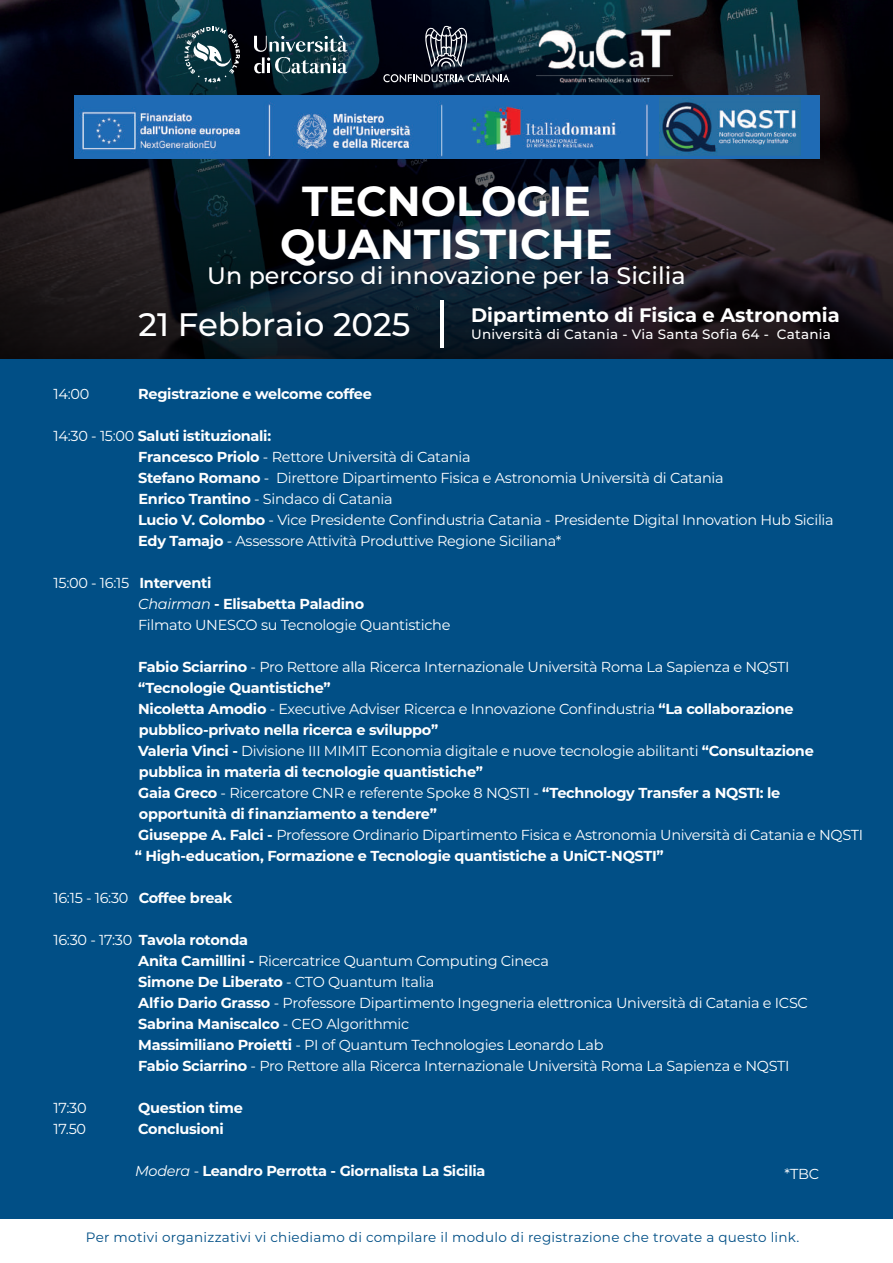
<style>
.page{position:relative;width:893px;height:1263px;background:#014f86}
.page>*{position:absolute;margin:0;border:0;box-sizing:border-box;transform-origin:0 0}
.t1{font:700 42px/42.9px "Montserrat";color:#fff;text-align:center}
.t2{font:500 32.4px "Montserrat";color:#fff}
.t3{font:500 23.85px "Montserrat";color:#fff}
.t4{font:700 19.5px "Montserrat";color:#fff}
.t5{font:14.4px/21px "Montserrat";letter-spacing:-.02em;color:#fff}
.t6{font:700 14.4px/21px "Montserrat";letter-spacing:-.02em;color:#fff}
.t7{font:13.5px "Montserrat";letter-spacing:.02em;color:#014f86}
.t8{font:500 13.5px "Montserrat";letter-spacing:.02em;color:#fff}
.s1{font-weight:700}
.s2{font-style:italic}
.s3{font-weight:400}
.s4{font-weight:400;font-style:italic}
</style>
<div class="page">
<svg style="left:0;top:0;width:893px;height:359px;background:#121821"></svg>
<svg style="left:424px;top:26px;width:44px;height:41px;background:#4c505c"></svg>
<svg style="left:383px;top:74px;width:127px;height:8px"></svg>
<hr style="left:440px;top:300px;width:4px;height:47px;background:#fff">
<svg style="left:253px;top:35px;width:94px;height:40px;background:#435f67"></svg>
<svg style="left:184px;top:26px;width:56px;height:58px;background:#345159"></svg>
<img style="left:74px;top:96px;width:746px;height:63px">
<img style="left:659px;top:97px;width:141px;height:59px">
<img style="left:537px;top:29px;width:136px;height:53px">
<div style="left:0;top:1219px;width:893px;height:44px;background:#fff"></div>
<h1 class="t1" style="left:280px;top:178px;width:334px">TECNOLOGIE<br>QUANTISTICHE</h1>
<h3 class="t3" style="left:207px;top:259px;width:480px">Un percorso di innovazione per la Sicilia</h3>
<h2 class="t2" style="left:139px;top:302px;width:273px">21 Febbraio 2025</h2>
<h3 class="t4" style="left:471px;top:301px;width:370px">Dipartimento di Fisica e Astronomia</h3>
<p class="t8" style="left:471px;top:324px;width:361px">Università di Catania - Via Santa Sofia 64 - Catania</p>
<p class="t5" style="left:54px;top:382px;width:37px">14:00</p>
<p class="t6" style="left:138px;top:382px;width:235px">Registrazione e welcome coffee</p>
<p class="t5" style="left:138px;top:424px;width:697px;text-indent:-85px">14:30 - 15:00 <span class="s1">Saluti istituzionali:<br>Francesco Priolo</span> - Rettore Università di Catania<br><span class="s1">Stefano Romano</span> - Direttore Dipartimento Fisica e Astronomia Università di Catania<br><span class="s1">Enrico Trantino</span> - Sindaco di Catania<br><span class="s1">Lucio V. Colombo</span> - Vice Presidente Confindustria Catania - Presidente Digital Innovation Hub Sicilia <span class="s1">Edy Tamajo</span> - Assessore Attività Produttive Regione Siciliana*</p>
<p class="t5" style="left:138px;top:571px;width:314px;text-indent:-85px">15:00 - 16:15 <span class="s1">Interventi<br></span><span class="s2">Chairman</span> <span class="s1">- Elisabetta Paladino<br></span>Filmato UNESCO su Tecnologie Quantistiche</p>
<p class="t6" style="left:135px;top:655px;width:730px">Fabio Sciarrino <span class="s3">- Pro Rettore alla Ricerca Internazionale Università Roma La Sapienza e NQSTI </span>“Tecnologie Quantistiche”<br>Nicoletta Amodio <span class="s3">- Executive Adviser Ricerca e Innovazione Confindustria</span> “La collaborazione pubblico-privato nella ricerca e sviluppo”<br>Valeria Vinci - <span class="s3">Divisione III MIMIT Economia digitale e nuove tecnologie abilitanti</span> “Consultazione pubblica in materia di tecnologie quantistiche”<br>Gaia Greco <span class="s3">- Ricercatore CNR e referente Spoke 8 NQSTI -</span> “Technology Transfer a NQSTI: le opportunità di finanziamento a tendere”<br>Giuseppe A. Falci - <span class="s3">Professore Ordinario Dipartimento Fisica e Astronomia Università di Catania e NQSTI </span>“ High-education, Formazione e Tecnologie quantistiche a UniCT-NQSTI”</p>
<p class="t5" style="left:53px;top:886px;width:180px">16:15 - 16:30 <span class="s1">Coffee break</span></p>
<p class="t5" style="left:138px;top:928px;width:671px;text-indent:-85px">16:30 - 17:30 <span class="s1">Tavola rotonda<br>Anita Camillini -</span> Ricercatrice Quantum Computing Cineca<br><span class="s1">Simone De Liberato</span> - CTO Quantum Italia<br><span class="s1">Alfio Dario Grasso</span> - Professore Dipartimento Ingegneria elettronica Università di Catania e ICSC <span class="s1">Sabrina Maniscalco</span> - CEO Algorithmic<br><span class="s1">Massimiliano Proietti</span> - PI of Quantum Technologies Leonardo Lab<br><span class="s1">Fabio Sciarrino</span> - Pro Rettore alla Ricerca Internazionale Università Roma La Sapienza e NQSTI</p>
<p class="t5" style="left:53px;top:1096px;width:35px">17:30</p>
<p class="t6" style="left:138px;top:1096px;width:106px">Question time</p>
<p class="t5" style="left:53px;top:1117px;width:34px">17.50</p>
<p class="t6" style="left:138px;top:1117px;width:87px">Conclusioni</p>
<p class="t6" style="left:135px;top:1159px;width:352px"><span class="s4">Modera</span> <span class="s3">-</span> Leandro Perrotta - Giornalista La Sicilia</p>
<p class="t5" style="left:784px;top:1163px;width:36px">*TBC</p>
<p class="t7" style="left:86px;top:1228px;width:715px">Per motivi organizzativi vi chiediamo di compilare il modulo di registrazione che trovate a questo link.</p>
</div>
